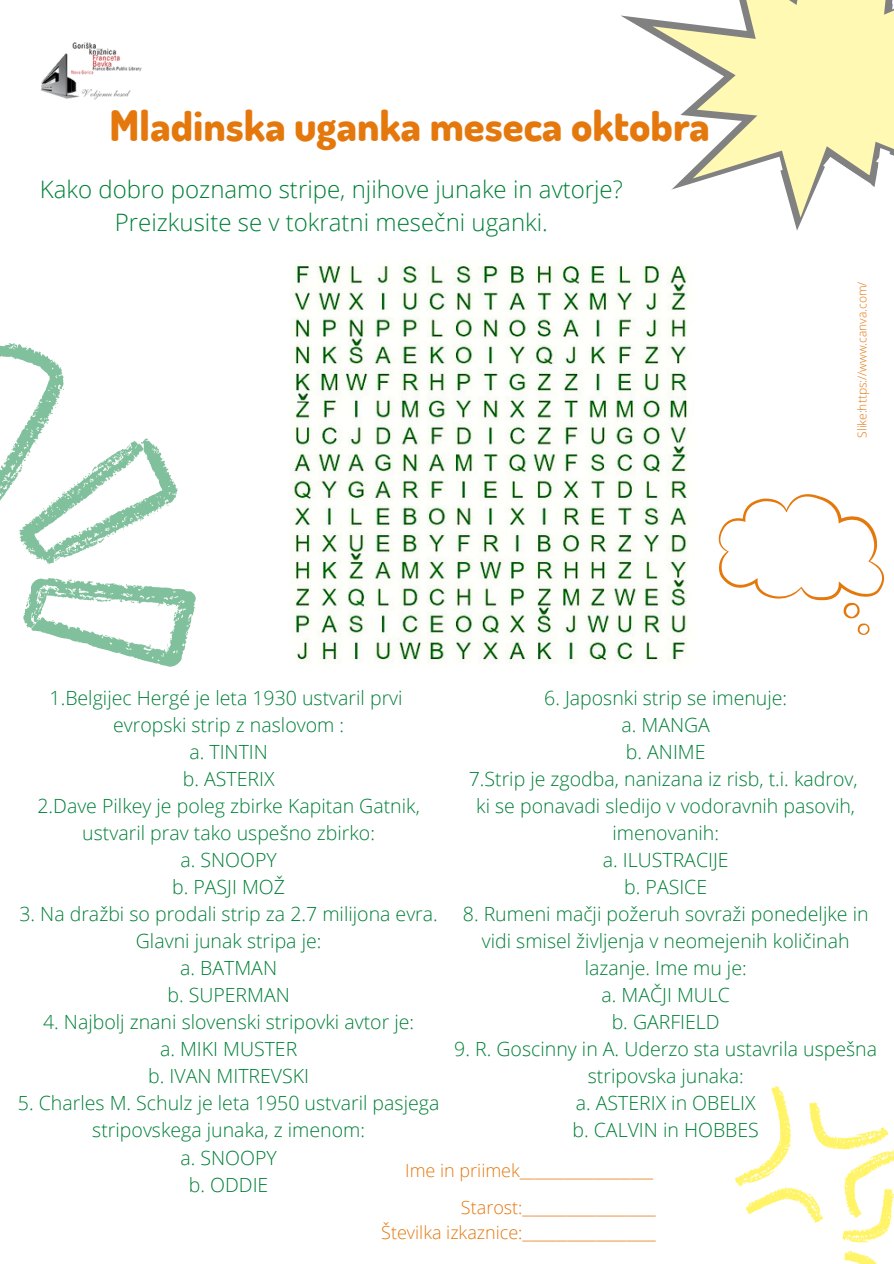
<style>
.page{position:relative;width:894px;height:1264px;background:#fff}
.page>*{position:absolute;margin:0;border:0;box-sizing:border-box;transform-origin:0 0}
.t1{font:800 42px "Dosis";color:#e4780d}
.t2{font:300 24px/32.7px "Open Sans";color:#008037;text-align:center}
.t3{font:300 19.5px/27px "Open Sans";color:#008037;text-align:center}
.t4{font:300 18px/37.2px "Open Sans";color:#e4780d;text-align:right}
.t5{font:300 12px "Open Sans";color:#e4780d}
</style>
<div class="page">
<img style="left:40px;top:42px;width:101px;height:58px">
<img style="left:290px;top:264px;width:397px;height:398px">
<svg style="left:583px;top:0;width:310px;height:282px"></svg>
<svg style="left:649px;top:136px;width:244px;height:119px"></svg>
<svg style="left:868px;top:0;width:25px;height:10px"></svg>
<svg style="left:0;top:343px;width:196px;height:323px"></svg>
<svg style="left:735px;top:1085px;width:158px;height:178px"></svg>
<svg style="left:718px;top:494px;width:165px;height:141px"></svg>
<h1 class="t1" style="left:109px;top:98px;width:602px">Mladinska uganka meseca oktobra</h1>
<p class="t2" style="left:40px;top:172px;width:584px">Kako dobro poznamo stripe, njihove junake in avtorje?<br>Preizkusite se v tokratni mesečni uganki.</p>
<p class="t5" style="left:853px;top:438px;width:158px;rotate:-90deg">Slike:https://www.canva.com/</p>
<p class="t3" style="left:37px;top:683px;width:384px">1.Belgijec Hergé je leta 1930 ustvaril prvi evropski strip z naslovom :<br>a. TINTIN<br>b. ASTERIX<br>2.Dave Pilkey je poleg zbirke Kapitan Gatnik, ustvaril prav tako uspešno zbirko:<br>a. SNOOPY<br>b. PASJI MOŽ</p>
<p class="t3" style="left:19px;top:900px;width:420px">3. Na dražbi so prodali strip za 2.7 milijona evra.<br>Glavni junak stripa je:<br>a. BATMAN<br>b. SUPERMAN</p>
<p class="t3" style="left:43px;top:1008px;width:372px">4. Najbolj znani slovenski stripovki avtor je: a. MIKI MUSTER<br>b. IVAN MITREVSKI</p>
<p class="t3" style="left:18px;top:1089px;width:423px">5. Charles M. Schulz je leta 1950 ustvaril pasjega stripovskega junaka, z imenom:<br>a. SNOOPY<br>b. ODDIE</p>
<p class="t3" style="left:468px;top:683px;width:390px">6. Japosnki strip se imenuje:<br>a. MANGA<br>b. ANIME<br>7.Strip je zgodba, nanizana iz risb, t.i. kadrov, ki se ponavadi sledijo v vodoravnih pasovih, imenovanih:<br>a. ILUSTRACIJE<br>b. PASICE</p>
<p class="t3" style="left:462px;top:900px;width:407px">8. Rumeni mačji požeruh sovraži ponedeljke in vidi smisel življenja v neomejenih količinah lazanje. Ime mu je:<br>a. MAČJI MULC<br>b. GARFIELD</p>
<p class="t3" style="left:454px;top:1035px;width:424px">9. R. Goscinny in A. Uderzo sta ustavrila uspešna stripovska junaka:<br>a. ASTERIX in OBELIX<br>b. CALVIN in HOBBES</p>
<p class="t4" style="left:405px;top:1150px;width:252px">Ime in priimek__________________<br>Starost:__________________</p>
<p class="t4" style="left:381px;top:1212px;width:276px">Številka izkaznice:__________________</p>
</div>
